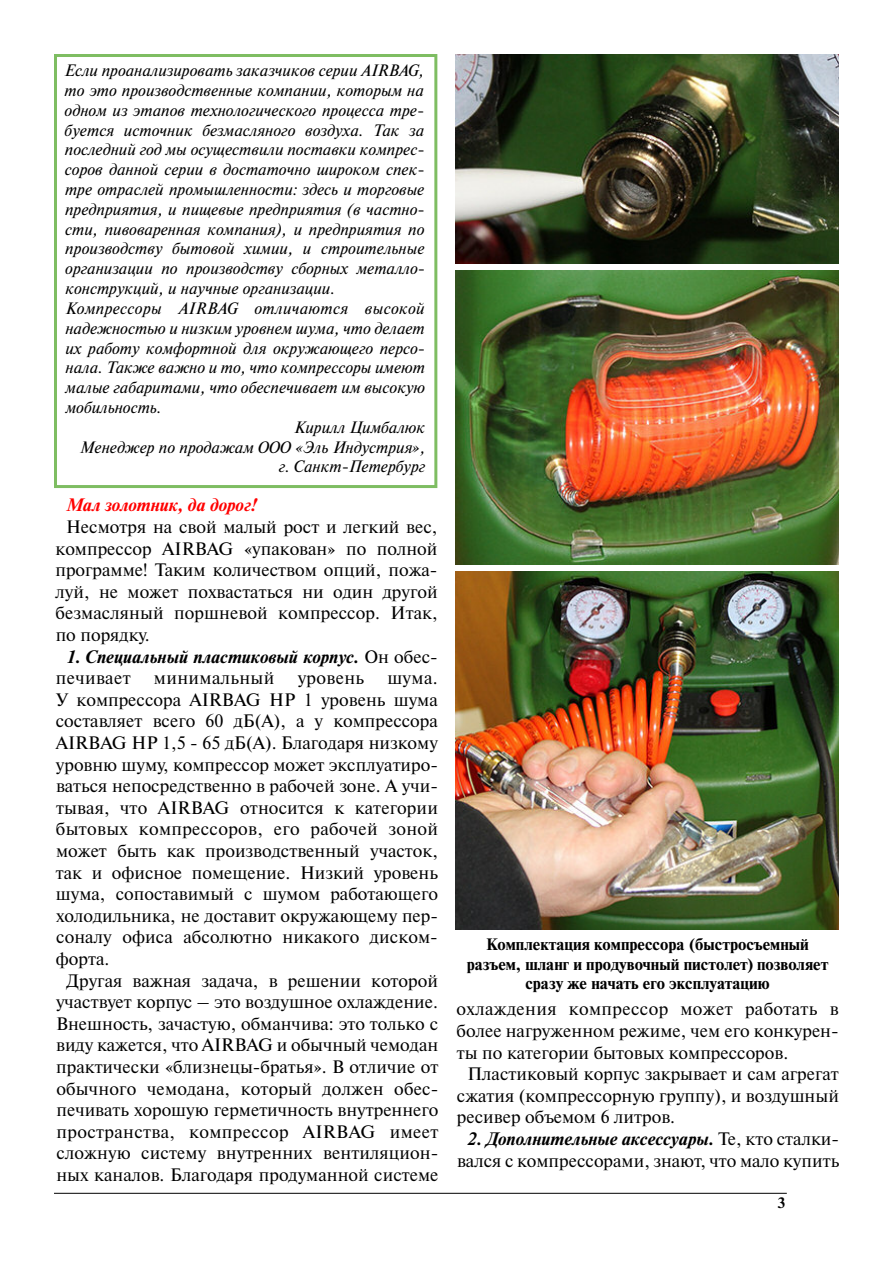
<style>
.page{position:relative;width:893px;height:1263px;background:#fff}
.page>*{position:absolute;margin:0;border:0;box-sizing:border-box;transform-origin:0 0}
.t1{font:18px/21.6px "Newton C";color:#000;text-align:justify}
.t2{font:18px "Newton C";letter-spacing:.02em;color:#000}
.t3{font:italic 700 18px/21.6px "Newton C";color:#000}
.t4{font:italic 700 18px "Newton C";color:#f00}
.t5{font:italic 16.5px "Newton C";color:#000}
.t6{font:700 16.5px/19.8px "Newton C";color:#000;text-align:center}
.t7{font:italic 16.5px "Newton C";letter-spacing:.02em;color:#000}
.t8{font:700 15px "Newton C";color:#000}
.s1{font-weight:400;font-style:normal}
.s2{font-weight:700;font-style:italic}
</style>
<div class="page">
<hr style="left:54px;top:1193px;width:733px;height:1px;background:#000">
<div style="left:54px;top:54px;width:383px;height:434px;border:3px solid #7ebd62"></div>
<img style="left:456px;top:54px;width:383px;height:210px">
<img style="left:456px;top:271px;width:383px;height:294px">
<img style="left:456px;top:571px;width:383px;height:359px">
<p class="t5" style="left:64px;top:61px;width:361px">Если проанализировать заказчиков серии AIRBAG,</p>
<p class="t5" style="left:65px;top:81px;width:361px">то это производственные компании, которым на</p>
<p class="t5" style="left:65px;top:101px;width:361px">одном из этапов технологического процесса тре-</p>
<p class="t5" style="left:65px;top:120px;width:361px">буется источник безмасляного воздуха. Так за</p>
<p class="t5" style="left:65px;top:140px;width:361px">последний год мы осуществили поставки компрес-</p>
<p class="t5" style="left:65px;top:160px;width:361px">соров данной серии в достаточно широком спек-</p>
<p class="t5" style="left:65px;top:180px;width:361px">тре отраслей промышленности: здесь и торговые</p>
<p class="t5" style="left:65px;top:200px;width:361px">предприятия, и пищевые предприятия (в частно-</p>
<p class="t5" style="left:65px;top:219px;width:361px">сти, пивоваренная компания), и предприятия по</p>
<p class="t5" style="left:65px;top:239px;width:361px">производству бытовой химии, и строительные</p>
<p class="t5" style="left:65px;top:259px;width:361px">организации по производству сборных металло-</p>
<p class="t5" style="left:65px;top:279px;width:271px">конструкций, и научные организации.</p>
<p class="t7" style="left:65px;top:299px;width:361px">Компрессоры AIRBAG отличаются высокой</p>
<p class="t5" style="left:65px;top:318px;width:361px">надежностью и низким уровнем шума, что делает</p>
<p class="t5" style="left:65px;top:338px;width:361px">их работу комфортной для окружающего персо-</p>
<p class="t5" style="left:66px;top:358px;width:361px">нала. Также важно и то, что компрессоры имеют</p>
<p class="t5" style="left:66px;top:378px;width:361px">малые габаритами, что обеспечивает им высокую</p>
<p class="t5" style="left:66px;top:398px;width:97px">мобильность.</p>
<p class="t5" style="left:294px;top:417px;width:132px">Кирилл Цимбалюк</p>
<p class="t5" style="left:80px;top:437px;width:347px">Менеджер по продажам ООО «Эль Индустрия»,</p>
<p class="t5" style="left:279px;top:457px;width:148px">г. Санкт-Петербург</p>
<p class="t4" style="left:66px;top:495px;width:192px">Мал золотник, да дорог!</p>
<p class="t1" style="left:56px;top:516px;width:384px;text-indent:11px">Несмотря на свой малый рост и легкий вес, компрессор AIRBAG «упакован» по полной программе! Таким количеством опций, пожа&shy;луй, не может похвастаться ни один другой безмасляный поршневой компрессор. Итак, по порядку.</p>
<p class="t3" style="left:56px;top:646px;width:383px;text-indent:11px">1. Специальный пластиковый корпус. <span class="s1">Он обес&shy;печивает</span></p>
<p class="t2" style="left:154px;top:667px;width:122px">минимальный</p>
<p class="t2" style="left:298px;top:667px;width:68px">уровень</p>
<p class="t1" style="left:56px;top:667px;width:384px;text-indent:332px">шума.<br>У компрессора AIRBAG HP 1 уровень шума составляет всего 60 дБ(А), а у компрессора AIRBAG HP 1,5 - 65 дБ(А). Благодаря низкому уровню шуму, компрессор может эксплуатиро&shy;ваться непосредственно в рабочей зоне. А учи&shy;тывая, что AIRBAG относится к категории бытовых компрессоров, его рабочей зоной может быть как производственный участок, так и офисное помещение. Низкий уровень шума, сопоставимый с шумом работающего холодильника, не доставит окружающему пер&shy;соналу офиса абсолютно никакого диском&shy;форта.</p>
<p class="t1" style="left:56px;top:970px;width:384px;text-align:center">Другая важная задача, в решении которой участвует корпус – это воздушное охлаждение.<br>Внешность, зачастую, обманчива: это только с виду кажется, что AIRBAG и обычный чемодан практически «близнецы-братья». В отличие от обычного чемодана, который должен обес&shy;печивать хорошую герметичность внутреннего пространства, компрессор AIRBAG имеет сложную систему внутренних вентиляцион&shy;ных каналов. Благодаря продуманной системе</p>
<p class="t6" style="left:467px;top:934px;width:363px">Комплектация компрессора (быстросъемный разъем, шланг и продувочный пистолет) позволяет сразу же начать его эксплуатацию</p>
<p class="t2" style="left:457px;top:999px;width:384px">охлаждения компрессор может работать в</p>
<p class="t1" style="left:457px;top:1020px;width:384px">более нагруженном режиме, чем его конкурен-</p>
<p class="t1" style="left:457px;top:1041px;width:333px">ты по категории бытовых компрессоров.</p>
<p class="t1" style="left:467px;top:1063px;width:373px">Пластиковый корпус закрывает и сам агрегат</p>
<p class="t1" style="left:457px;top:1085px;width:384px">сжатия (компрессорную группу), и воздушный</p>
<p class="t1" style="left:457px;top:1106px;width:220px">ресивер объемом 6 литров.</p>
<p class="t1" style="left:457px;top:1128px;width:384px;text-align:center"><span class="s2">2. Дополнительные аксессуары.</span> Те, кто сталки&shy;вался с компрессорами, знают, что мало купить</p>
<p class="t8" style="left:777px;top:1194px;width:9px">3</p>
</div>
